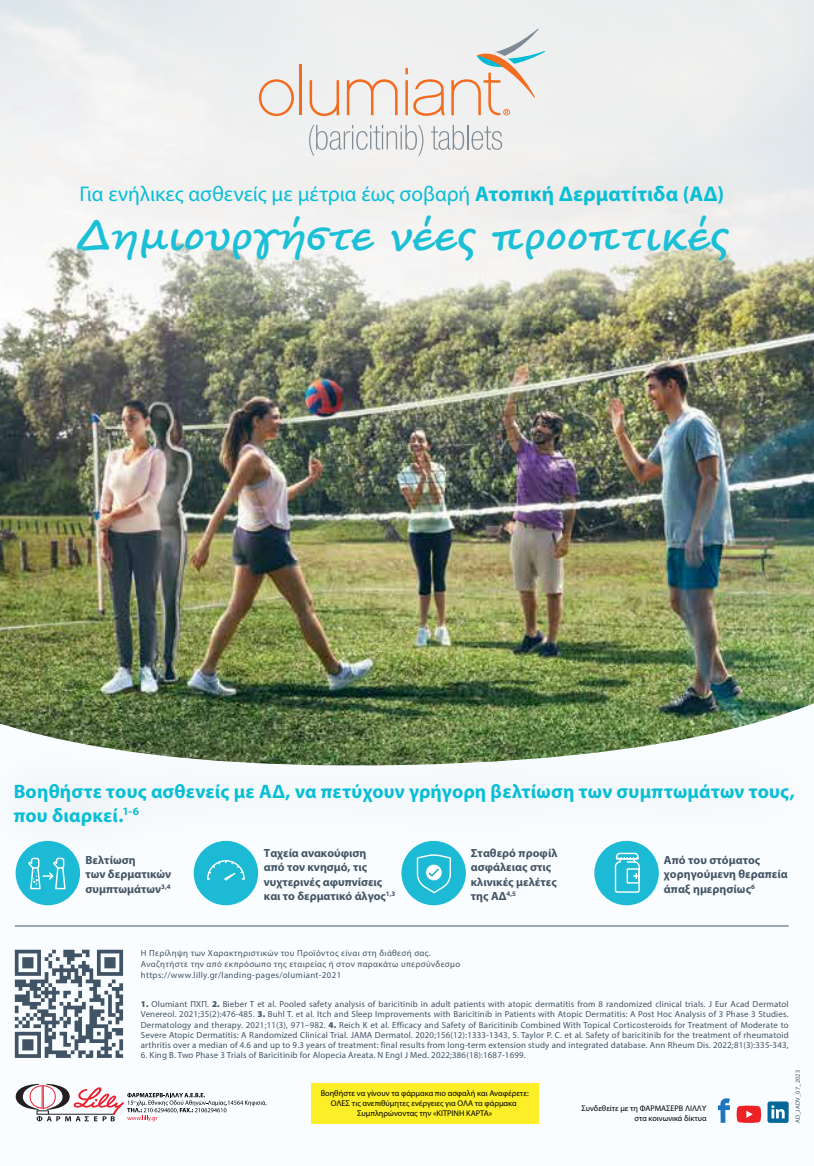
<style>
.page{position:relative;width:814px;height:1166px;background:#fff}
.page>*{position:absolute;margin:0;border:0;box-sizing:border-box;transform-origin:0 0}
.t1{font:700 40.25px "Segoe Script";color:#1cc0d6}
.t2{font:21.18px "Myriad Pro";color:#08bed5}
.t3{font:700 19.43px/23.4px "Myriad Pro";letter-spacing:.01em;color:#08bed5}
.t4{font:700 11.72px/14.2px "Myriad Pro";letter-spacing:.005em;color:#435464}
.t5{font:8.92px/10.2px "Myriad Pro";letter-spacing:.035em;color:#415465}
.t6{font:8.22px/10px "Myriad Pro";color:#000;text-align:center}
.t7{font:8.05px/9.8px "Myriad Pro";color:#000;text-align:right}
.t8{font:6.12px "Myriad Pro";letter-spacing:.04em;color:#415465}
.s1{font-weight:700}
.s2{font-weight:900}
</style>
<div class="page">
<img style="left:0;top:335px;width:814px;height:169px">
<img style="left:0;top:504px;width:814px;height:620px">
<div style="left:0;top:736px;width:814px;height:136px;background:#000;opacity:.2"></div>
<div style="left:16px;top:841px;width:64px;height:64px;background:#1cbad4;border-radius:50%"></div>
<svg style="left:28px;top:857px;width:38px;height:33px"></svg>
<div style="left:194px;top:841px;width:64px;height:64px;background:#1cbad4;border-radius:50%"></div>
<svg style="left:207px;top:860px;width:38px;height:20px"></svg>
<div style="left:594px;top:841px;width:64px;height:64px;background:#1cbad4;border-radius:50%"></div>
<svg style="left:614px;top:852px;width:26px;height:41px"></svg>
<div style="left:401px;top:841px;width:65px;height:64px;background:#1cbad4;border-radius:50%"></div>
<svg style="left:417px;top:854px;width:34px;height:39px"></svg>
<hr style="left:15px;top:925px;width:773px;height:1px;background:#415465">
<svg style="left:16px;top:1084px;width:250px;height:37px"></svg>
<svg style="left:718px;top:1098px;width:12px;height:25px"></svg>
<svg style="left:736px;top:1105px;width:25px;height:18px"></svg>
<svg style="left:767px;top:1101px;width:21px;height:22px"></svg>
<div style="left:311px;top:1083px;width:227px;height:40px;background:#fcee27"></div>
<svg style="left:15px;top:950px;width:108px;height:108px"></svg>
<svg style="left:0;top:0;width:814px;height:335px;fill:#edeeee"></svg>
<div style="left:37px;top:138px;width:731px;height:114px;background:#f2f1f0"></div>
<svg style="left:309px;top:125px;width:114px;height:31px"></svg>
<svg style="left:431px;top:125px;width:71px;height:25px"></svg>
<svg style="left:259px;top:79px;width:35px;height:37px"></svg>
<hr style="left:299px;top:65px;width:3px;height:50px;background:#f36d21">
<svg style="left:309px;top:80px;width:30px;height:36px"></svg>
<svg style="left:347px;top:79px;width:50px;height:36px"></svg>
<svg style="left:405px;top:68px;width:39px;height:48px"></svg>
<svg style="left:451px;top:28px;width:94px;height:88px"></svg>
<h2 class="t2" style="left:79px;top:180px;width:646px">Για ενήλικες ασθενείς με μέτρια έως σοβαρή <span class="s1">Ατοπική Δερματίτιδα (ΑΔ)</span></h2>
<h1 class="t1" style="left:75px;top:204px;width:654px">Δημιουργήστε νέες προοπτικές</h1>
<h3 class="t3" style="left:14px;top:779px;width:782px">Βοηθήστε τους ασθενείς με ΑΔ, να πετύχουν γρήγορη βελτίωση των συμπτωμάτων τους, που διαρκεί.<sup>1-6</sup></h3>
<h3 class="t4" style="left:85px;top:853px;width:87px">Βελτίωση<br>των δερματικών συμπτωμάτων<sup>3,4</sup></h3>
<h3 class="t4" style="left:264px;top:846px;width:133px">Ταχεία ανακούφιση<br>από τον κνησμό, τις νυχτερινές αφυπνίσεις και το δερματικό άλγος<sup>1,3</sup></h3>
<h3 class="t4" style="left:664px;top:853px;width:125px">Από του στόματος χορηγούμενη θεραπεία άπαξ ημερησίως<sup>6</sup></h3>
<h3 class="t4" style="left:470px;top:846px;width:88px">Σταθερό προφίλ ασφάλειας στις κλινικές μελέτες της ΑΔ<sup>4,5</sup></h3>
<p class="t5" style="left:141px;top:948px;width:321px;line-height:10.7px">Η Περίληψη των Χαρακτηριστικών του Προϊόντος είναι στη διάθεσή σας.<br>Αναζητήστε την από εκπρόσωπο της εταιρείας ή στον παρακάτω υπερσύνδεσμο https://www.lilly.gr/landing-pages/olumiant-2021</p>
<p class="t5" style="left:141px;top:999px;width:649px;text-align:justify"><span class="s2">1.</span> Olumiant ΠΧΠ. <span class="s2">2.</span> Bieber T et al. Pooled safety analysis of baricitinib in adult patients with atopic dermatitis from 8 randomized clinical trials. J Eur Acad Dermatol Venereol. 2021;35(2):476-485. <span class="s2">3.</span> Buhl T. et al. Itch and Sleep Improvements with Baricitinib in Patients with Atopic Dermatitis: A Post Hoc Analysis of 3 Phase 3 Studies.<br>Dermatology and therapy. 2021;11(3), 971–982. <span class="s2">4.</span> Reich K et al. Efficacy and Safety of Baricitinib Combined With Topical Corticosteroids for Treatment of Moderate to Severe Atopic Dermatitis: A Randomized Clinical Trial. JAMA Dermatol. 2020;156(12):1333-1343, 5. Taylor P. C. et al. Safety of baricitinib for the treatment of rheumatoid arthritis over a median of 4.6 and up to 9.3 years of treatment: final results from long-term extension study and integrated database. Ann Rheum Dis. 2022;81(3):335-343,</p>
<p class="t5" style="left:141px;top:1050px;width:386px">6. King B. Two Phase 3 Trials of Baricitinib for Alopecia Areata. N Engl J Med. 2022;386(18):1687-1699.</p>
<p class="t6" style="left:320px;top:1088px;width:209px">Βοηθήστε να γίνουν τα φάρμακα πιο ασφαλή και Αναφέρετε:<br>ΟΛΕΣ τις ανεπιθύμητες ενέργειες για ΟΛΑ τα φάρμακα<br>Συμπληρώνοντας την «ΚΙΤΡΙΝΗ ΚΑΡΤΑ»</p>
<p class="t7" style="left:581px;top:1103px;width:127px">Συνδεθείτε με τη ΦΑΡΜΑΣΕΡΒ ΛΙΛΛΥ στα κοινωνικά δίκτυα</p>
<p class="t8" style="left:794px;top:1123px;width:55px;rotate:-90deg">AD_JADV_07_2023</p>
</div>
